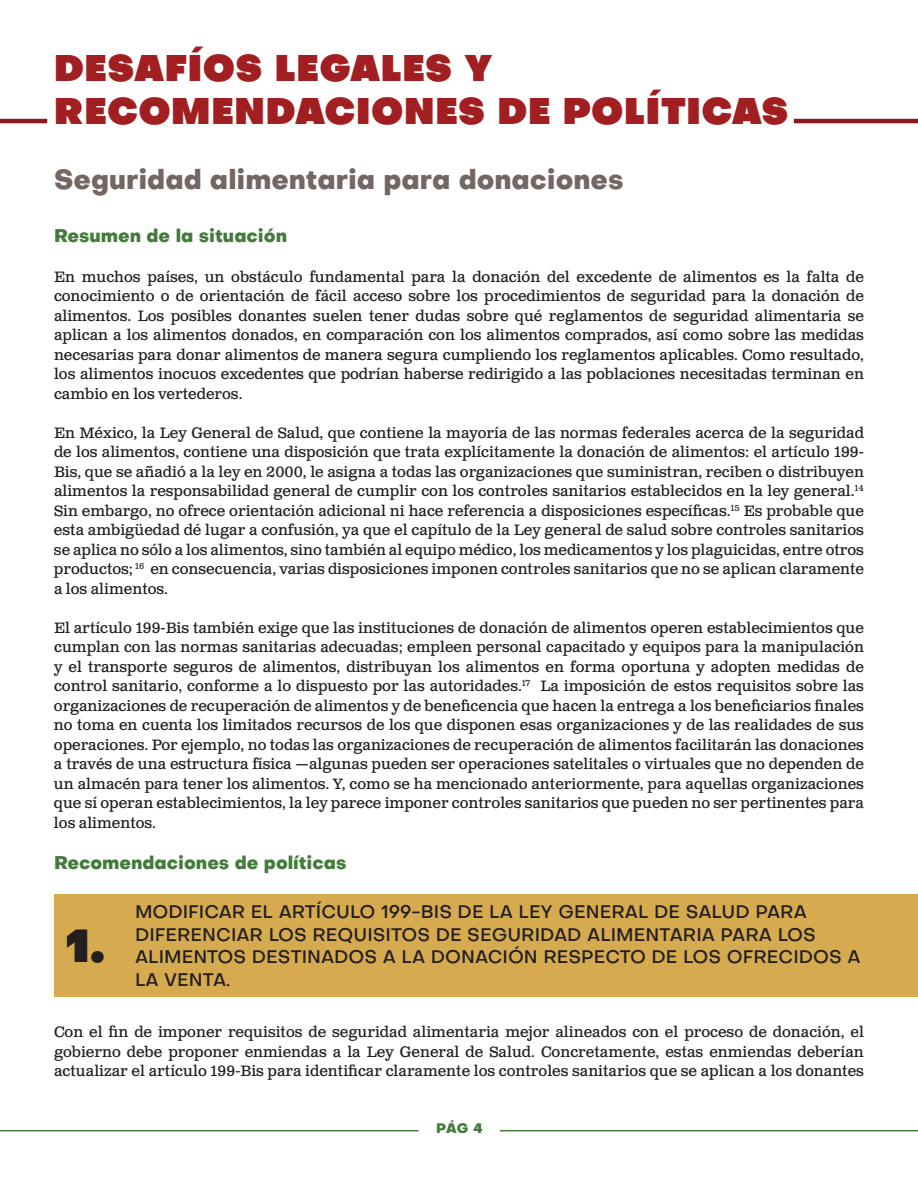
<style>
.page{position:relative;width:918px;height:1188px;background:#fff}
.page>*{position:absolute;margin:0;border:0;box-sizing:border-box;transform-origin:0 0}
.t1{font:45px "Objectivity Super";color:#231f20}
.t2{font:36px/43.2px "Objectivity Super";letter-spacing:.025em;color:#a11e21}
.t3{font:800 27px "Objectivity";color:#736663}
.t4{font:500 18px/22.5px "Objectivity";color:#231f20}
.t5{font:800 18px "Objectivity";color:#427b3a}
.t6{font:15px/19.5px "Clarendon Text Pro";color:#231f20;text-align:justify}
.t7{font:800 13.5px "Objectivity";color:#427b3a}
</style>
<div class="page">
<div style="left:54px;top:894px;width:864px;height:103px;background:#d6ab50"></div>
<hr style="left:0;top:1130px;width:418px;height:1px;background:#427b3a">
<hr style="left:500px;top:1130px;width:418px;height:1px;background:#427b3a">
<hr style="left:794px;top:119px;width:124px;height:4px;background:#8e181b">
<hr style="left:0;top:119px;width:47px;height:4px;background:#8e181b">
<h2 class="t2" style="left:54px;top:46px;width:736px">DESAFÍOS LEGALES Y<br>RECOMENDACIONES DE POLÍTICAS</h2>
<h3 class="t3" style="left:54px;top:159px;width:571px">Seguridad alimentaria para donaciones</h3>
<p class="t5" style="left:54px;top:222px;width:235px">Resumen de la situación</p>
<p class="t6" style="left:54px;top:268px;width:812px">En muchos países, un obstáculo fundamental para la donación del excedente de alimentos es la falta de conocimiento o de orientación de fácil acceso sobre los procedimientos de seguridad para la donación de alimentos. Los posibles donantes suelen tener dudas sobre qué reglamentos de seguridad alimentaria se aplican a los alimentos donados, en comparación con los alimentos comprados, así como sobre las medidas necesarias para donar alimentos de manera segura cumpliendo los reglamentos aplicables. Como resultado, los alimentos inocuos excedentes que podrían haberse redirigido a las poblaciones necesitadas terminan en cambio en los vertederos.</p>
<p class="t6" style="left:54px;top:424px;width:812px">En México, la Ley General de Salud, que contiene la mayoría de las normas federales acerca de la seguridad de los alimentos, contiene una disposición que trata explícitamente la donación de alimentos: el artículo 199- Bis, que se añadió a la ley en 2000, le asigna a todas las organizaciones que suministran, reciben o distribuyen alimentos la responsabilidad general de cumplir con los controles sanitarios establecidos en la ley general.<sup>14<br></sup>Sin embargo, no ofrece orientación adicional ni hace referencia a disposiciones específicas.<sup>15</sup> Es probable que esta ambigüedad dé lugar a confusión, ya que el capítulo de la Ley general de salud sobre controles sanitarios se aplica no sólo a los alimentos, sino también al equipo médico, los medicamentos y los plaguicidas, entre otros productos; <sup>16</sup> en consecuencia, varias disposiciones imponen controles sanitarios que no se aplican claramente a los alimentos.</p>
<p class="t6" style="left:54px;top:619px;width:812px">El artículo 199-Bis también exige que las instituciones de donación de alimentos operen establecimientos que cumplan con las normas sanitarias adecuadas; empleen personal capacitado y equipos para la manipulación y el transporte seguros de alimentos, distribuyan los alimentos en forma oportuna y adopten medidas de control sanitario, conforme a lo dispuesto por las autoridades.<sup>17</sup> La imposición de estos requisitos sobre las organizaciones de recuperación de alimentos y de beneficencia que hacen la entrega a los beneficiarios finales no toma en cuenta los limitados recursos de los que disponen esas organizaciones y de las realidades de sus operaciones. Por ejemplo, no todas las organizaciones de recuperación de alimentos facilitarán las donaciones a través de una estructura física —algunas pueden ser operaciones satelitales o virtuales que no dependen de un almacén para tener los alimentos. Y, como se ha mencionado anteriormente, para aquellas organizaciones que sí operan establecimientos, la ley parece imponer controles sanitarios que pueden no ser pertinentes para los alimentos.</p>
<p class="t5" style="left:54px;top:849px;width:294px">Recomendaciones de políticas</p>
<h1 class="t1" style="left:66px;top:910px;width:41px">1.</h1>
<p class="t4" style="left:135px;top:901px;width:727px">MODIFICAR EL ARTÍCULO 199-BIS DE LA LEY GENERAL DE SALUD PARA DIFERENCIAR LOS REQUISITOS DE SEGURIDAD ALIMENTARIA PARA LOS ALIMENTOS DESTINADOS A LA DONACIÓN RESPECTO DE LOS OFRECIDOS A LA VENTA.</p>
<p class="t6" style="left:54px;top:1023px;width:812px">Con el fin de imponer requisitos de seguridad alimentaria mejor alineados con el proceso de donación, el gobierno debe proponer enmiendas a la Ley General de Salud. Concretamente, estas enmiendas deberían actualizar el artículo 199-Bis para identificar claramente los controles sanitarios que se aplican a los donantes</p>
<p class="t7" style="left:436px;top:1118px;width:48px">PÁG 4</p>
</div>
